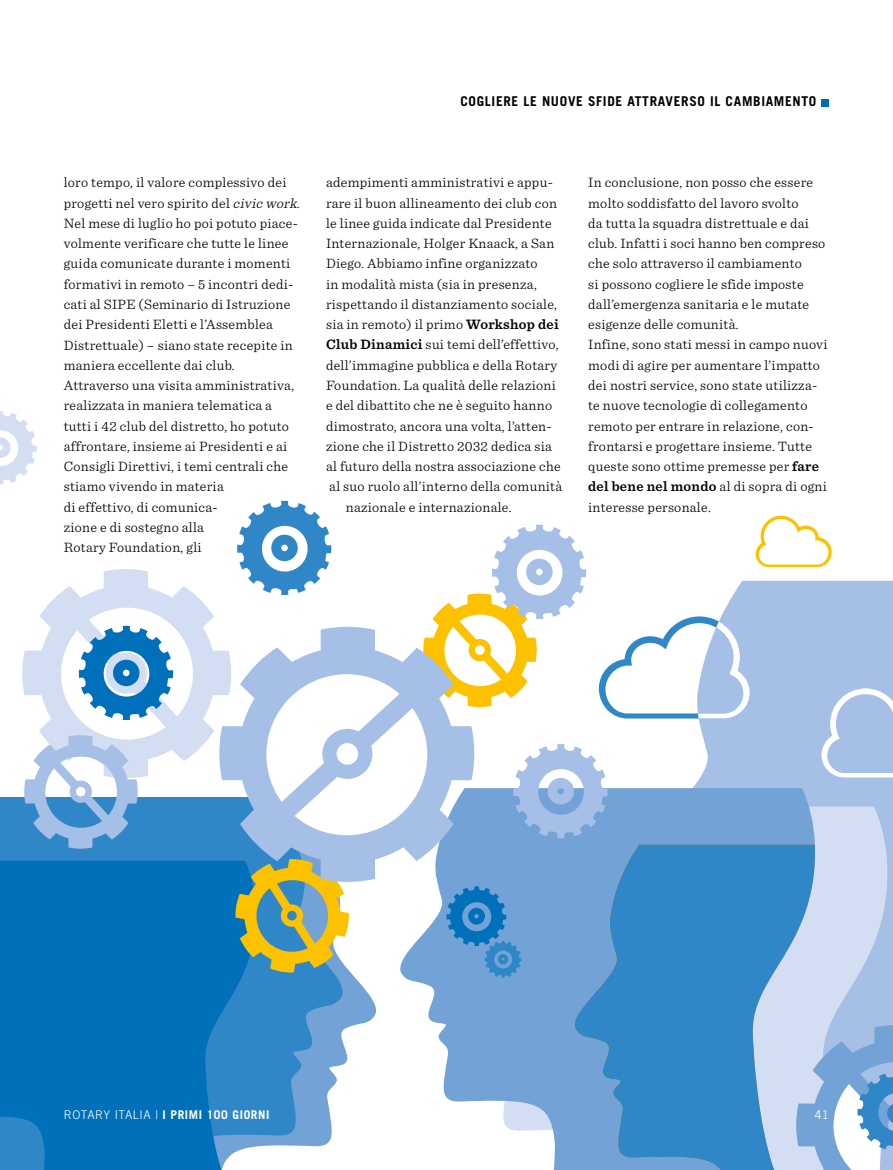
<style>
.page{position:relative;width:893px;height:1170px;background:#fff}
.page>*{position:absolute;margin:0;border:0;box-sizing:border-box;transform-origin:0 0}
.t1{font:300 14.25px/20.2px "Sentinel";letter-spacing:.02em;color:#000}
.t2{font:700 13.5px "Trade Gothic";letter-spacing:.05em;color:#000}
.t3{font:700 12px "Trade Gothic";letter-spacing:.05em;color:#fff}
.t4{font:12px "Trade Gothic";color:#fff}
.s1{font-style:italic}
.s2{font-weight:600}
.s3{font-weight:300}
</style>
<div class="page">
<svg style="left:642px;top:580px;width:251px;height:445px;fill:#a6bfe6"></svg>
<svg style="left:347px;top:881px;width:29px;height:179px"></svg>
<svg style="left:0;top:797px;width:347px;height:350px;background:#4d95ce"></svg>
<svg style="left:815px;top:806px;width:72px;height:219px;background:#cad7ef"></svg>
<svg style="left:400px;top:788px;width:415px;height:381px;fill:#73a3d6"></svg>
<svg style="left:574px;top:844px;width:241px;height:325px;background:#5197ce"></svg>
<svg style="left:756px;top:515px;width:76px;height:52px"></svg>
<svg style="left:22px;top:569px;width:197px;height:209px"></svg>
<svg style="left:432px;top:524px;width:154px;height:183px"></svg>
<svg style="left:237px;top:501px;width:94px;height:94px"></svg>
<svg style="left:79px;top:625px;width:94px;height:95px"></svg>
<svg style="left:0;top:860px;width:256px;height:309px;background:#0874bc"></svg>
<svg style="left:235px;top:881px;width:114px;height:91px;background:#9ba973"></svg>
<svg style="left:446px;top:886px;width:75px;height:91px;background:#4990cb"></svg>
<svg style="left:821px;top:688px;width:72px;height:89px"></svg>
<svg style="left:796px;top:1025px;width:97px;height:144px"></svg>
<svg style="left:24px;top:735px;width:114px;height:113px"></svg>
<svg style="left:219px;top:626px;width:255px;height:255px"></svg>
<svg style="left:513px;top:744px;width:94px;height:94px"></svg>
<svg style="left:0;top:411px;width:37px;height:73px"></svg>
<svg style="left:599px;top:616px;width:151px;height:102px"></svg>
<div style="left:821px;top:99px;width:8px;height:7px;background:#006db8"></div>
<p class="t2" style="left:460px;top:93px;width:358px">COGLIERE LE NUOVE SFIDE ATTRAVERSO IL CAMBIAMENTO</p>
<p class="t1" style="left:64px;top:171px;width:238px">loro tempo, il valore complessivo dei progetti nel vero spirito del <span class="s1">civic work</span>.<br>Nel mese di luglio ho poi potuto piace&shy;volmente verificare che tutte le linee guida comunicate durante i momenti formativi in remoto – 5 incontri dedi&shy;cati al SIPE (Seminario di Istruzione dei Presidenti Eletti e l’Assemblea Distrettuale) – siano state recepite in maniera eccellente dai club.<br>Attraverso una visita amministrativa, realizzata in maniera telematica a tutti i 42 club del distretto, ho potuto affrontare, insieme ai Presidenti e ai Consigli Direttivi, i temi centrali che stiamo vivendo in materia<br>di effettivo, di comunica-<br>zione e di sostegno alla<br>Rotary Foundation, gli</p>
<p class="t1" style="left:326px;top:171px;width:228px">adempimenti amministrativi e appu-</p>
<p class="t1" style="left:326px;top:192px;width:233px">rare il buon allineamento dei club con</p>
<p class="t1" style="left:326px;top:212px;width:227px">le linee guida indicate dal Presidente</p>
<p class="t1" style="left:326px;top:232px;width:230px">Internazionale, Holger Knaack, a San</p>
<p class="t1" style="left:326px;top:252px;width:213px">Diego. Abbiamo infine organizzato</p>
<p class="t1" style="left:326px;top:273px;width:212px">in modalità mista (sia in presenza,</p>
<p class="t1" style="left:326px;top:293px;width:233px">rispettando il distanziamento sociale,</p>
<p class="t1" style="left:326px;top:313px;width:234px">sia in remoto) il primo <span class="s2">Workshop dei</span></p>
<p class="t1" style="left:326px;top:333px;width:234px"><span class="s2">Club Dinamici</span> sui temi dell’effettivo,</p>
<p class="t1" style="left:326px;top:354px;width:233px">dell’immagine pubblica e della Rotary</p>
<p class="t1" style="left:326px;top:374px;width:231px">Foundation. La qualità delle relazioni</p>
<p class="t1" style="left:326px;top:394px;width:228px">e del dibattito che ne è seguito hanno</p>
<p class="t1" style="left:326px;top:414px;width:227px">dimostrato, ancora una volta, l’atten-</p>
<p class="t1" style="left:326px;top:435px;width:227px">zione che il Distretto 2032 dedica sia</p>
<p class="t1" style="left:326px;top:455px;width:236px">al futuro della nostra associazione che</p>
<p class="t1" style="left:329px;top:475px;width:234px">al suo ruolo all’interno della comunità</p>
<p class="t1" style="left:346px;top:495px;width:167px">nazionale e internazionale.</p>
<p class="t1" style="left:588px;top:171px;width:241px">In conclusione, non posso che essere molto soddisfatto del lavoro svolto<br>da tutta la squadra distrettuale e dai club. Infatti i soci hanno ben compreso che solo attraverso il cambiamento<br>si possono cogliere le sfide imposte dall’emergenza sanitaria e le mutate esigenze delle comunità.<br>Infine, sono stati messi in campo nuovi modi di agire per aumentare l’impatto dei nostri service, sono state utilizza&shy;te nuove tecnologie di collegamento remoto per entrare in relazione, con&shy;frontarsi e progettare insieme. Tutte queste sono ottime premesse per <span class="s2">fare del bene nel mondo</span> al di sopra di ogni interesse personale.</p>
<p class="t3" style="left:64px;top:1107px;width:207px"><span class="s3">ROTARY ITALIA |</span> I PRIMI 100 GIORNI</p>
<p class="t4" style="left:814px;top:1107px;width:16px">41</p>
</div>
